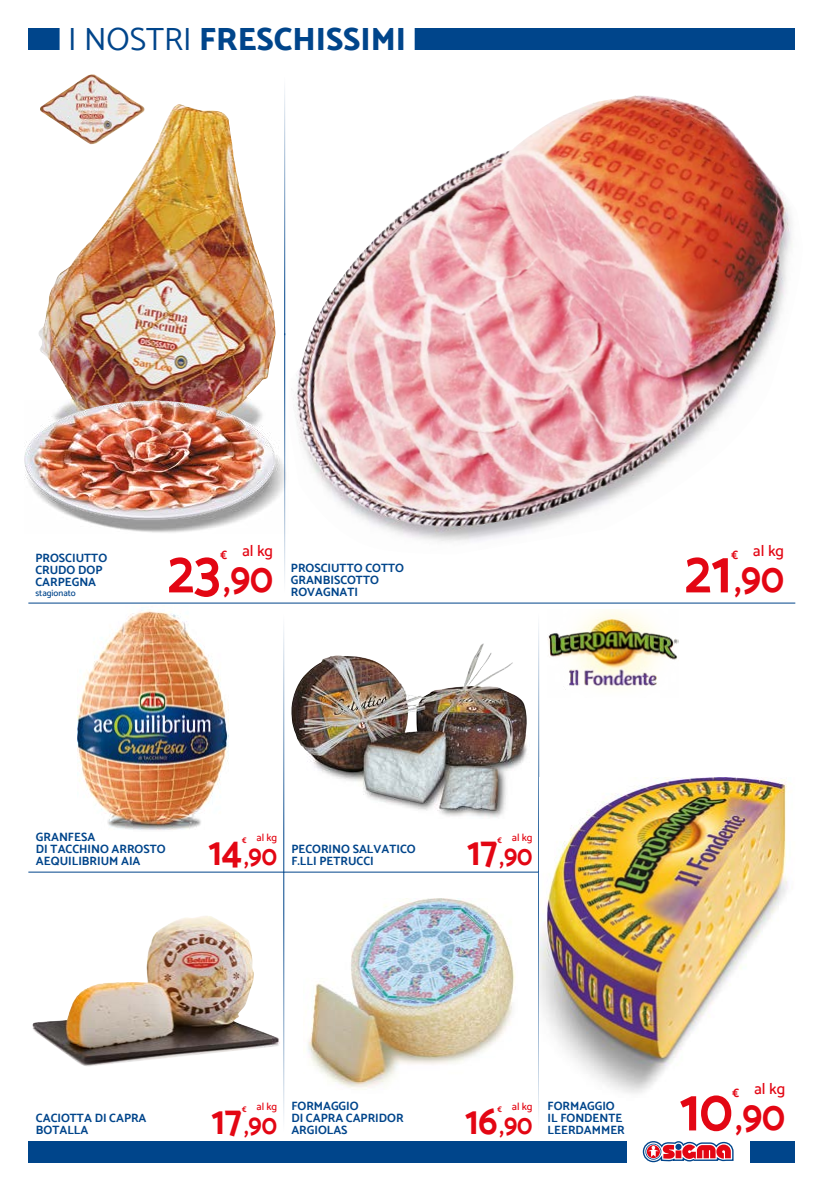
<style>
.page{position:relative;width:823px;height:1191px;background:#fff}
.page>*{position:absolute;margin:0;border:0;box-sizing:border-box;transform-origin:0 0}
.t1{font:700 60.4px "Catamaran";color:#e30613;scale:.9 1}
.t2{font:700 42px "Catamaran";color:#e30613;scale:.9 1}
.t3{font:700 40.2px "Catamaran";color:#e30613;scale:.9 1}
.t4{font:800 32px "Catamaran";color:#00458b}
.t5{font:700 28px "Catamaran";color:#e30613;scale:.9 1}
.t6{font:500 15.8px "Catamaran";letter-spacing:-.01em;color:#e30613}
.t7{font:700 12px/12px "Catamaran";color:#00458b}
.t8{font:700 12px "Catamaran";color:#e30613;scale:.9 1}
.t9{font:500 10.5px "Catamaran";letter-spacing:-.01em;color:#e30613}
.t10{font:500 9px "Catamaran";color:#00458b}
.t11{font:700 8px "Catamaran";color:#e30613;scale:.9 1}
.s1{font-weight:400}
.s2{font-size:36px}
.s3{font-size:24px}
</style>
<div class="page">
<div style="left:28px;top:28px;width:766px;height:22px;background:#00458b"></div>
<div style="left:60px;top:28px;width:354px;height:23px;background:#fff"></div>
<div style="left:28px;top:1140px;width:766px;height:22px;background:#00458b"></div>
<div style="left:626px;top:1140px;width:122px;height:22px;background:#fff"></div>
<svg style="left:642px;top:1141px;width:91px;height:21px"></svg>
<hr style="left:28px;top:602px;width:766px;height:1px;background:#00458b">
<hr style="left:28px;top:871px;width:510px;height:1px;background:#00458b">
<hr style="left:538px;top:871px;width:1px;height:267px;background:#00458b">
<hr style="left:284px;top:333px;width:1px;height:268px;background:#00458b">
<hr style="left:284px;top:67px;width:1px;height:268px;background:#00458b">
<hr style="left:538px;top:604px;width:1px;height:267px;background:#00458b">
<hr style="left:283px;top:605px;width:1px;height:267px;background:#00458b">
<hr style="left:283px;top:872px;width:1px;height:268px;background:#00458b">
<img style="left:539px;top:777px;width:251px;height:316px">
<img style="left:308px;top:898px;width:207px;height:192px">
<img style="left:38px;top:104px;width:237px;height:296px">
<img style="left:24px;top:400px;width:262px;height:134px">
<img style="left:293px;top:95px;width:499px;height:447px">
<img style="left:77px;top:609px;width:152px;height:221px">
<img style="left:291px;top:643px;width:236px;height:175px">
<img style="left:32px;top:916px;width:248px;height:150px">
<img style="left:40px;top:74px;width:105px;height:71px">
<img style="left:547px;top:609px;width:131px;height:81px">
<h3 class="t4" style="left:68px;top:21px;width:339px"><span class="s1">I NOSTRI</span> FRESCHISSIMI</h3>
<p class="t7" style="left:35px;top:552px;width:73px">PROSCIUTTO<br>CRUDO DOP<br>CARPEGNA</p>
<p class="t10" style="left:35px;top:587px;width:42px">stagionato</p>
<h3 class="t6" style="left:242px;top:541px;width:32px">al kg</h3>
<p class="t8" style="left:220px;top:548px;width:9px">€</p>
<h2 class="t2" style="left:223px;top:553px;width:57px"><span class="s2">,</span>90</h2>
<h1 class="t1" style="left:168px;top:536px;width:60px">23</h1>
<p class="t7" style="left:291px;top:562px;width:115px">PROSCIUTTO COTTO<br>GRANBISCOTTO<br>ROVAGNATI</p>
<h3 class="t6" style="left:752px;top:541px;width:32px">al kg</h3>
<p class="t8" style="left:731px;top:548px;width:9px">€</p>
<h2 class="t2" style="left:733px;top:553px;width:57px"><span class="s2">,</span>90</h2>
<h1 class="t1" style="left:684px;top:536px;width:53px">21</h1>
<p class="t7" style="left:36px;top:831px;width:131px">GRANFESA<br>DI TACCHINO ARROSTO<br>AEQUILIBRIUM AIA</p>
<p class="t9" style="left:511px;top:831px;width:22px">al kg</p>
<p class="t9" style="left:256px;top:831px;width:22px">al kg</p>
<p class="t11" style="left:242px;top:835px;width:6px">€</p>
<h3 class="t5" style="left:244px;top:839px;width:38px"><span class="s3">,</span>90</h3>
<p class="t11" style="left:497px;top:835px;width:6px">€</p>
<h3 class="t5" style="left:499px;top:839px;width:38px"><span class="s3">,</span>90</h3>
<h3 class="t3" style="left:208px;top:827px;width:39px">14</h3>
<h3 class="t3" style="left:466px;top:827px;width:35px">17</h3>
<p class="t7" style="left:291px;top:843px;width:126px">PECORINO SALVATICO<br>F.LLI PETRUCCI</p>
<p class="t7" style="left:36px;top:1111px;width:112px">CACIOTTA DI CAPRA<br>BOTALLA</p>
<p class="t9" style="left:256px;top:1100px;width:22px">al kg</p>
<p class="t11" style="left:242px;top:1104px;width:6px">€</p>
<h3 class="t5" style="left:244px;top:1108px;width:38px"><span class="s3">,</span>90</h3>
<h3 class="t3" style="left:211px;top:1096px;width:35px">17</h3>
<p class="t7" style="left:291px;top:1099px;width:114px">FORMAGGIO<br>DI CAPRA CAPRIDOR<br>ARGIOLAS</p>
<p class="t9" style="left:511px;top:1100px;width:22px">al kg</p>
<h3 class="t3" style="left:465px;top:1096px;width:37px">16</h3>
<p class="t11" style="left:497px;top:1104px;width:6px">€</p>
<h3 class="t5" style="left:499px;top:1108px;width:38px"><span class="s3">,</span>90</h3>
<p class="t7" style="left:547px;top:1099px;width:79px">FORMAGGIO<br>IL FONDENTE<br>LEERDAMMER</p>
<h3 class="t6" style="left:753px;top:1079px;width:32px">al kg</h3>
<p class="t8" style="left:732px;top:1086px;width:9px">€</p>
<h2 class="t2" style="left:735px;top:1091px;width:57px"><span class="s2">,</span>90</h2>
<h1 class="t1" style="left:679px;top:1074px;width:60px">10</h1>
</div>
